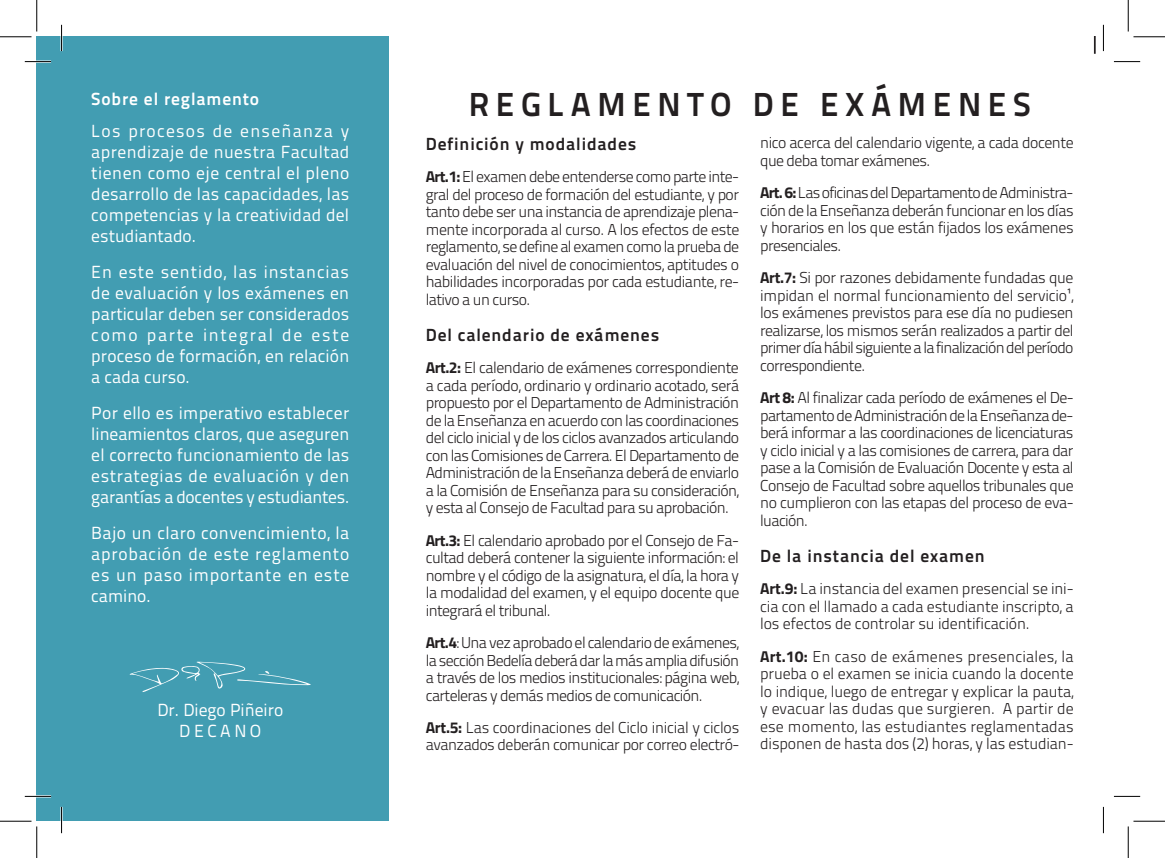
<style>
.page{position:relative;width:1165px;height:858px;background:#fff}
.page>*{position:absolute;margin:0;border:0;box-sizing:border-box;transform-origin:0 0}
.t1{font:33.25px "Titillium Text 25 L 800 wt";letter-spacing:.2em;color:#231f20}
.t2{font:17.5px/21px "Titillium Text 25 L 400 wt";letter-spacing:.015em;color:#fff;text-align:justify}
.t3{font:17.5px "Titillium Text 25 L 800 wt";letter-spacing:.05em;color:#231f20}
.t4{font:17.5px "Titillium Text 25 L 800 wt";letter-spacing:.05em;color:#fff}
.t5{font:15.75px/17.5px "Titillium Text 25 L 250 wt";letter-spacing:-.03em;color:#231f20;text-align:justify}
.s1{font-family:"Titillium";font-weight:700}
</style>
<div class="page">
<svg style="left:1094px;top:37px;width:2px;height:17px"></svg>
<div style="left:37px;top:37px;width:352px;height:784px;background:#429db2"></div>
<svg style="left:130px;top:661px;width:181px;height:31px"></svg>
<hr style="left:25px;top:60px;width:26px;height:3px;background:#fff">
<hr style="left:25px;top:795px;width:26px;height:2px;background:#fff">
<hr style="left:60px;top:25px;width:3px;height:26px;background:#fff">
<hr style="left:60px;top:806px;width:3px;height:26px;background:#fff">
<svg style="left:25px;top:61px;width:26px;height:1px"></svg>
<svg style="left:1114px;top:61px;width:26px;height:1px"></svg>
<svg style="left:25px;top:795px;width:26px;height:1px"></svg>
<svg style="left:1114px;top:795px;width:26px;height:1px"></svg>
<svg style="left:61px;top:25px;width:1px;height:26px"></svg>
<svg style="left:61px;top:806px;width:1px;height:26px"></svg>
<svg style="left:1103px;top:25px;width:1px;height:26px"></svg>
<svg style="left:1103px;top:806px;width:1px;height:26px"></svg>
<hr style="left:0;top:36px;width:32px;height:1px;background:#000">
<hr style="left:1133px;top:36px;width:32px;height:1px;background:#000">
<hr style="left:0;top:820px;width:32px;height:1px;background:#000">
<hr style="left:1133px;top:820px;width:32px;height:1px;background:#000">
<hr style="left:36px;top:0;width:1px;height:32px;background:#000">
<hr style="left:36px;top:826px;width:1px;height:31px;background:#000">
<hr style="left:1128px;top:0;width:1px;height:32px;background:#000">
<hr style="left:1128px;top:826px;width:1px;height:31px;background:#000">
<p class="t4" style="left:91px;top:85px;width:169px">Sobre el reglamento</p>
<p class="t2" style="left:91px;top:119px;width:260px">Los procesos de enseñanza y aprendizaje de nuestra Facultad tienen como eje central el pleno desarrollo de las capacidades, las competencias y la creatividad del estudiantado.</p>
<p class="t2" style="left:91px;top:260px;width:259px">En este sentido, las instancias de evaluación y los exámenes en particular deben ser considerados como parte integral de este proceso de formación, en relación a cada curso.</p>
<p class="t2" style="left:91px;top:401px;width:260px">Por ello es imperativo establecer lineamientos claros, que aseguren el correcto funcionamiento de las estrategias de evaluación y den garantías a docentes y estudiantes.</p>
<p class="t2" style="left:91px;top:521px;width:260px">Bajo un claro convencimiento, la aprobación de este reglamento es un paso importante en este camino.</p>
<p class="t2" style="left:157px;top:697px;width:127px;text-align:center">Dr. Diego Piñeiro<br>DECANO</p>
<h1 class="t1" style="left:469px;top:79px;width:563px">REGLAMENTO DE EXÁMENES</h1>
<p class="t3" style="left:426px;top:130px;width:212px">Definición y modalidades</p>
<p class="t5" style="left:426px;top:167px;width:315px"><span class="s1">Art.1:</span> El examen debe entenderse como parte inte&shy;gral del proceso de formación del estudiante, y por tanto debe ser una instancia de aprendizaje plena&shy;mente incorporada al curso. A los efectos de este reglamento, se define al examen como la prueba de evaluación del nivel de conocimientos, aptitudes o habilidades incorporadas por cada estudiante, re&shy;lativo a un curso.</p>
<p class="t3" style="left:426px;top:321px;width:235px">Del calendario de exámenes</p>
<p class="t5" style="left:426px;top:358px;width:315px"><span class="s1">Art.2:</span> El calendario de exámenes correspondiente a cada período, ordinario y ordinario acotado, será propuesto por el Departamento de Administración de la Enseñanza en acuerdo con las coordinaciones del ciclo inicial y de los ciclos avanzados articulando con las Comisiones de Carrera. El Departamento de Administración de la Enseñanza deberá de enviarlo a la Comisión de Enseñanza para su consideración, y esta al Consejo de Facultad para su aprobación.</p>
<p class="t5" style="left:426px;top:530px;width:315px"><span class="s1">Art.3:</span> El calendario aprobado por el Consejo de Fa&shy;cultad deberá contener la siguiente información: el nombre y el código de la asignatura, el día, la hora y la modalidad del examen, y el equipo docente que integrará el tribunal.</p>
<p class="t5" style="left:426px;top:632px;width:315px"><span class="s1">Art.4</span>: Una vez aprobado el calendario de exámenes, la sección Bedelía deberá dar la más amplia difusión a través de los medios institucionales: página web, carteleras y demás medios de comunicación.</p>
<p class="t5" style="left:426px;top:717px;width:315px"><span class="s1">Art.5:</span> Las coordinaciones del Ciclo inicial y ciclos avanzados deberán comunicar por correo electró-</p>
<p class="t5" style="left:760px;top:133px;width:315px">nico acerca del calendario vigente, a cada docente que deba tomar exámenes.</p>
<p class="t5" style="left:760px;top:183px;width:315px"><span class="s1">Art. 6:</span> Las oficinas del Departamento de Administra&shy;ción de la Enseñanza deberán funcionar en los días y horarios en los que están fijados los exámenes presenciales.</p>
<p class="t5" style="left:760px;top:268px;width:315px"><span class="s1">Art.7:</span> Si por razones debidamente fundadas que impidan el normal funcionamiento del servicio¹, los exámenes previstos para ese día no pudiesen realizarse, los mismos serán realizados a partir del primer día hábil siguiente a la finalización del período correspondiente.</p>
<p class="t5" style="left:760px;top:388px;width:315px"><span class="s1">Art 8:</span> Al finalizar cada período de exámenes el De&shy;partamento de Administración de la Enseñanza de&shy;berá informar a las coordinaciones de licenciaturas y ciclo inicial y a las comisiones de carrera, para dar pase a la Comisión de Evaluación Docente y esta al Consejo de Facultad sobre aquellos tribunales que no cumplieron con las etapas del proceso de eva&shy;luación.</p>
<p class="t3" style="left:760px;top:542px;width:226px">De la instancia del examen</p>
<p class="t5" style="left:760px;top:579px;width:315px"><span class="s1">Art.9:</span> La instancia del examen presencial se ini&shy;cia con el llamado a cada estudiante inscripto, a los efectos de controlar su identificación.</p>
<p class="t5" style="left:760px;top:646px;width:315px"><span class="s1">Art.10:</span> En caso de exámenes presenciales, la prueba o el examen se inicia cuando la docente lo indique, luego de entregar y explicar la pauta, y evacuar las dudas que surgieren. A partir de ese momento, las estudiantes reglamentadas disponen de hasta dos (2) horas, y las estudian-</p>
</div>
